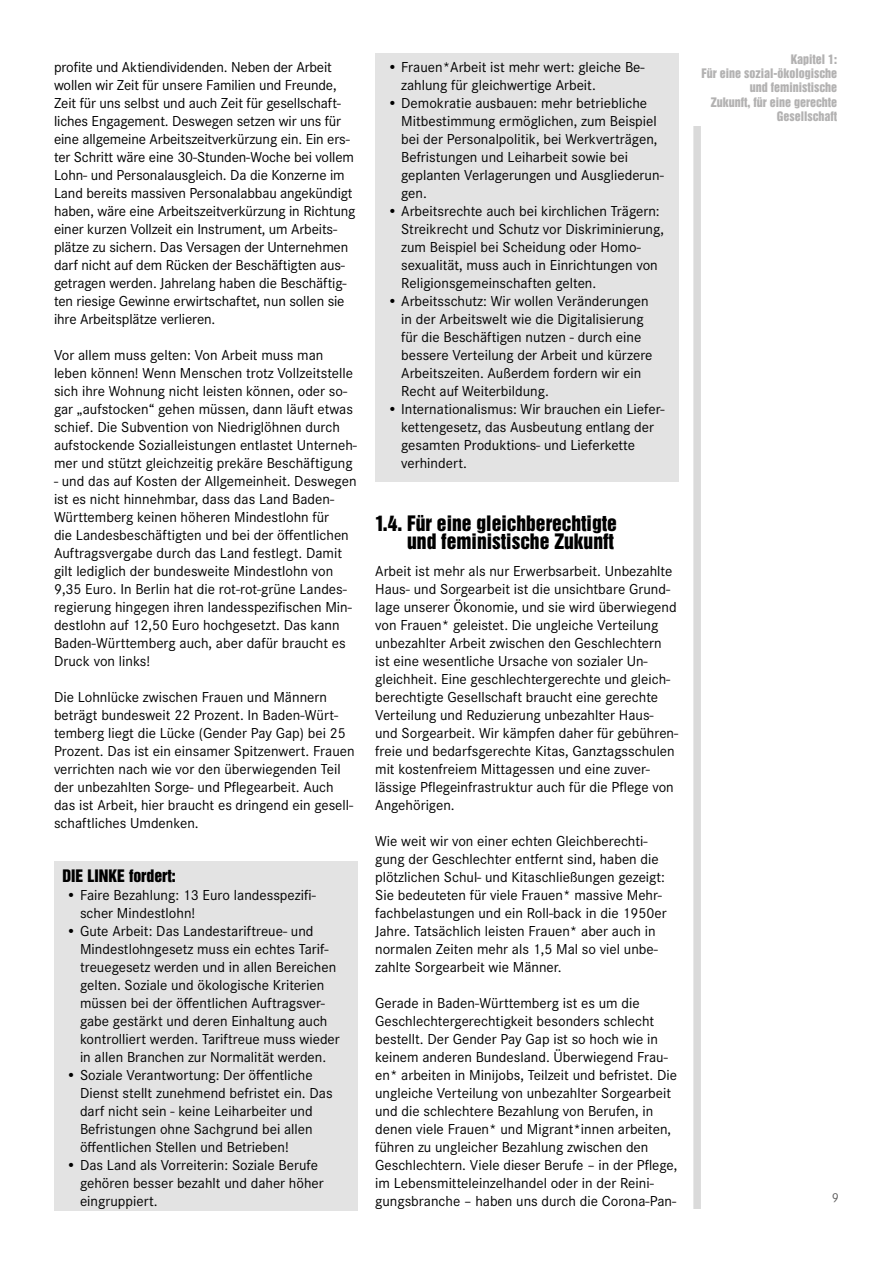
<style>
.page{position:relative;width:893px;height:1263px;background:#fff}
.page>*{position:absolute;margin:0;border:0;box-sizing:border-box;transform-origin:0 0}
.t1{font:19.5px/18px "Helvetica Inserat LT Std";color:#000;text-align:right}
.t2{font:15.75px "Helvetica Inserat LT Std";color:#000}
.t3{font:15px/18px "Corporate S";color:#000}
.t4{font:13.5px "Corporate S";color:#646363}
.t5{font:12px/14.4px "Helvetica Inserat LT Std";color:#b3b2b2;text-align:right}
</style>
<div class="page">
<div style="left:693px;top:126px;width:8px;height:1083px;background:#dadada"></div>
<div style="left:375px;top:53px;width:303px;height:50px;background:#e3e3e3"></div>
<div style="left:375px;top:89px;width:303px;height:122px;background:#e3e3e3"></div>
<div style="left:375px;top:197px;width:303px;height:104px;background:#e3e3e3"></div>
<div style="left:375px;top:287px;width:303px;height:122px;background:#e3e3e3"></div>
<div style="left:375px;top:395px;width:303px;height:86px;background:#e3e3e3"></div>
<div style="left:54px;top:861px;width:303px;height:33px;background:#e3e3e3"></div>
<div style="left:54px;top:881px;width:303px;height:50px;background:#e3e3e3"></div>
<div style="left:54px;top:917px;width:303px;height:158px;background:#e3e3e3"></div>
<div style="left:54px;top:1061px;width:303px;height:104px;background:#e3e3e3"></div>
<div style="left:54px;top:1151px;width:303px;height:60px;background:#e3e3e3"></div>
<p class="t3" style="left:54px;top:57px;width:303px">profite und Aktiendividenden. Neben der Arbeit wollen wir Zeit für unsere Familien und Freunde, Zeit für uns selbst und auch Zeit für gesellschaft&shy;liches Engagement. Deswegen setzen wir uns für eine allgemeine Arbeitszeitverkürzung ein. Ein ers&shy;ter Schritt wäre eine 30-Stunden-Woche bei vollem Lohn- und Personalausgleich. Da die Konzerne im Land bereits massiven Personalabbau angekündigt haben, wäre eine Arbeitszeitverkürzung in Richtung einer kurzen Vollzeit ein Instrument, um Arbeits&shy;plätze zu sichern. Das Versagen der Unternehmen darf nicht auf dem Rücken der Beschäftigten aus&shy;getragen werden. Jahrelang haben die Beschäftig&shy;ten riesige Gewinne erwirtschaftet, nun sollen sie ihre Arbeitsplätze verlieren.</p>
<p class="t3" style="left:54px;top:345px;width:304px">Vor allem muss gelten: Von Arbeit muss man leben können! Wenn Menschen trotz Vollzeitstelle sich ihre Wohnung nicht leisten können, oder so&shy;gar „aufstocken“ gehen müssen, dann läuft etwas schief. Die Subvention von Niedriglöhnen durch aufstockende Sozialleistungen entlastet Unterneh&shy;mer und stützt gleichzeitig prekäre Beschäftigung</p>
<p class="t3" style="left:54px;top:471px;width:304px">- und das auf Kosten der Allgemeinheit. Deswegen ist es nicht hinnehmbar, dass das Land Baden-Württemberg keinen höheren Mindestlohn für<br>die Landesbeschäftigten und bei der öffentlichen Auftragsvergabe durch das Land festlegt. Damit gilt lediglich der bundesweite Mindestlohn von 9,35 Euro. In Berlin hat die rot-rot-grüne Landes&shy;regierung hingegen ihren landesspezifischen Min&shy;destlohn auf 12,50 Euro hochgesetzt. Das kann Baden-Württemberg auch, aber dafür braucht es Druck von links!</p>
<p class="t3" style="left:54px;top:687px;width:302px">Die Lohnlücke zwischen Frauen und Männern beträgt bundesweit 22 Prozent. In Baden-Würt&shy;temberg liegt die Lücke (Gender Pay Gap) bei 25<br>Prozent. Das ist ein einsamer Spitzenwert. Frauen verrichten nach wie vor den überwiegenden Teil der unbezahlten Sorge- und Pflegearbeit. Auch das ist Arbeit, hier braucht es dringend ein gesell&shy;schaftliches Umdenken.</p>
<p class="t2" style="left:63px;top:866px;width:115px">DIE LINKE fordert:</p>
<p class="t3" style="left:80px;top:885px;width:237px;text-indent:-14px">• Faire Bezahlung: 13 Euro landesspezifi&shy;scher Mindestlohn!</p>
<p class="t3" style="left:80px;top:921px;width:261px;text-indent:-14px">• Gute Arbeit: Das Landestariftreue- und Mindestlohngesetz muss ein echtes Tarif&shy;treuegesetz werden und in allen Bereichen gelten. Soziale und ökologische Kriterien müssen bei der öffentlichen Auftragsver&shy;gabe gestärkt und deren Einhaltung auch kontrolliert werden. Tariftreue muss wieder in allen Branchen zur Normalität werden.</p>
<p class="t3" style="left:80px;top:1065px;width:254px;text-indent:-14px">• Soziale Verantwortung: Der öffentliche Dienst stellt zunehmend befristet ein. Das darf nicht sein - keine Leiharbeiter und Befristungen ohne Sachgrund bei allen öffentlichen Stellen und Betrieben!</p>
<p class="t3" style="left:80px;top:1155px;width:245px;text-indent:-14px">• Das Land als Vorreiterin: Soziale Berufe gehören besser bezahlt und daher höher eingruppiert.</p>
<p class="t3" style="left:401px;top:57px;width:245px;text-indent:-14px">• Frauen*Arbeit ist mehr wert: gleiche Be&shy;zahlung für gleichwertige Arbeit.</p>
<p class="t3" style="left:401px;top:93px;width:264px;text-indent:-14px">• Demokratie ausbauen: mehr betriebliche Mitbestimmung ermöglichen, zum Beispiel bei der Personalpolitik, bei Werkverträgen, Befristungen und Leiharbeit sowie bei geplanten Verlagerungen und Ausgliederun&shy;gen.</p>
<p class="t3" style="left:401px;top:201px;width:264px;text-indent:-14px">• Arbeitsrechte auch bei kirchlichen Trägern:<br>Streikrecht und Schutz vor Diskriminierung, zum Beispiel bei Scheidung oder Homo&shy;sexualität, muss auch in Einrichtungen von Religionsgemeinschaften gelten.</p>
<p class="t3" style="left:401px;top:291px;width:253px;text-indent:-14px">• Arbeitsschutz: Wir wollen Veränderungen in der Arbeitswelt wie die Digitalisierung für die Beschäftigen nutzen - durch eine bessere Verteilung der Arbeit und kürzere Arbeitszeiten. Außerdem fordern wir ein Recht auf Weiterbildung.</p>
<p class="t3" style="left:401px;top:399px;width:265px;text-indent:-14px">• Internationalismus: Wir brauchen ein Liefer&shy;kettengesetz, das Ausbeutung entlang der gesamten Produktions- und Lieferkette verhindert.</p>
<h1 class="t1" style="left:375px;top:515px;width:243px">1.4. Für eine gleichberechtigte und feministische Zukunft</h1>
<p class="t3" style="left:375px;top:561px;width:305px">Arbeit ist mehr als nur Erwerbsarbeit. Unbezahlte Haus- und Sorgearbeit ist die unsichtbare Grund&shy;lage unserer Ökonomie, und sie wird überwiegend von Frauen* geleistet. Die ungleiche Verteilung unbezahlter Arbeit zwischen den Geschlechtern ist eine wesentliche Ursache von sozialer Un&shy;gleichheit. Eine geschlechtergerechte und gleich&shy;berechtigte Gesellschaft braucht eine gerechte Verteilung und Reduzierung unbezahlter Haus&shy;und Sorgearbeit. Wir kämpfen daher für gebühren&shy;freie und bedarfsgerechte Kitas, Ganztagsschulen mit kostenfreiem Mittagessen und eine zuver&shy;lässige Pflegeinfrastruktur auch für die Pflege von Angehörigen.</p>
<p class="t3" style="left:375px;top:831px;width:293px">Wie weit wir von einer echten Gleichberechti&shy;gung der Geschlechter entfernt sind, haben die plötzlichen Schul- und Kitaschließungen gezeigt:<br>Sie bedeuteten für viele Frauen* massive Mehr&shy;fachbelastungen und ein Roll-back in die 1950er Jahre. Tatsächlich leisten Frauen* aber auch in normalen Zeiten mehr als 1,5 Mal so viel unbe&shy;zahlte Sorgearbeit wie Männer.</p>
<p class="t3" style="left:375px;top:993px;width:304px">Gerade in Baden-Württemberg ist es um die Geschlechtergerechtigkeit besonders schlecht bestellt. Der Gender Pay Gap ist so hoch wie in keinem anderen Bundesland. Überwiegend Frau&shy;en* arbeiten in Minijobs, Teilzeit und befristet. Die ungleiche Verteilung von unbezahlter Sorgearbeit und die schlechtere Bezahlung von Berufen, in denen viele Frauen* und Migrant*innen arbeiten, führen zu ungleicher Bezahlung zwischen den Geschlechtern. Viele dieser Berufe – in der Pflege, im Lebensmitteleinzelhandel oder in der Reini&shy;gungsbranche – haben uns durch die Corona-Pan-</p>
<p class="t5" style="left:701px;top:52px;width:137px">Kapitel 1:<br>Für eine sozial-ökologische und feministische<br>Zukunft, für eine gerechte<br>Gesellschaft</p>
<p class="t4" style="left:832px;top:1189px;width:9px">9</p>
</div>
